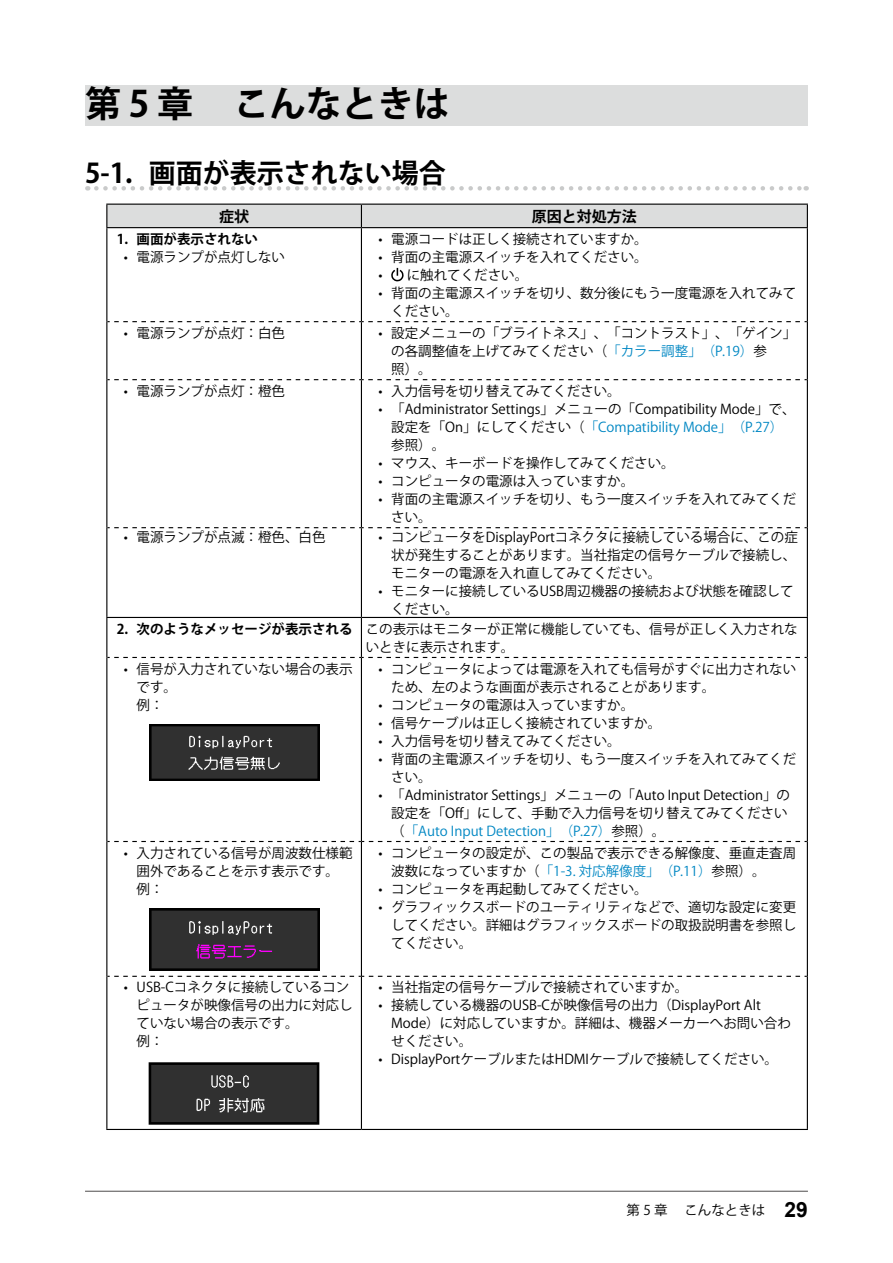
<style>
.page{position:relative;width:893px;height:1263px;background:#fff}
.page>*{position:absolute;margin:0;border:0;box-sizing:border-box;transform-origin:0 0}
.t1{font:700 36px "Koz Go Pro";color:#000}
.t2{font:700 27px "Koz Go Pro";color:#000}
.t3{font:700 15px "Koz Go Pro";color:#000}
.t4{font:13.5px/18px "Koz Go Pro";color:#000}
.t5{font:700 13.5px "Koz Go Pro";color:#000}
.s1{color:#0087c3}
.s2{font-weight:700}
.s3{font-family:"Arial";font-weight:700;font-size:21px}
</style>
<div class="page">
<div style="left:85px;top:85px;width:723px;height:40px;background:#dcdddd"></div>
<svg style="left:96px;top:186px;width:711px;height:5px"></svg>
<svg style="left:107px;top:841px;width:700px;height:1px"></svg>
<hr style="left:106px;top:841px;width:1px;height:135px;background:#000">
<hr style="left:807px;top:841px;width:1px;height:135px;background:#000">
<hr style="left:106px;top:976px;width:1px;height:153px;background:#000">
<hr style="left:807px;top:976px;width:1px;height:153px;background:#000">
<svg style="left:107px;top:976px;width:700px;height:1px"></svg>
<hr style="left:106px;top:1129px;width:255px;height:1px;background:#000">
<hr style="left:361px;top:1129px;width:447px;height:1px;background:#000">
<div style="left:106px;top:204px;width:702px;height:24px;background:#dcdddd"></div>
<hr style="left:361px;top:204px;width:447px;height:1px;background:#000">
<hr style="left:361px;top:227px;width:447px;height:1px;background:#000">
<hr style="left:106px;top:228px;width:1px;height:94px;background:#000">
<hr style="left:361px;top:228px;width:1px;height:93px;background:#000">
<hr style="left:807px;top:228px;width:1px;height:94px;background:#000">
<hr style="left:106px;top:322px;width:1px;height:58px;background:#000">
<hr style="left:361px;top:322px;width:1px;height:57px;background:#000">
<hr style="left:807px;top:322px;width:1px;height:58px;background:#000">
<svg style="left:107px;top:321px;width:700px;height:1px"></svg>
<hr style="left:106px;top:380px;width:1px;height:148px;background:#000">
<hr style="left:361px;top:380px;width:1px;height:147px;background:#000">
<hr style="left:807px;top:380px;width:1px;height:148px;background:#000">
<svg style="left:107px;top:379px;width:700px;height:1px"></svg>
<hr style="left:106px;top:528px;width:1px;height:89px;background:#000">
<hr style="left:361px;top:528px;width:1px;height:89px;background:#000">
<hr style="left:807px;top:528px;width:1px;height:89px;background:#000">
<svg style="left:107px;top:527px;width:700px;height:1px"></svg>
<hr style="left:106px;top:618px;width:1px;height:39px;background:#000">
<hr style="left:106px;top:617px;width:255px;height:1px;background:#000">
<hr style="left:361px;top:618px;width:1px;height:39px;background:#000">
<hr style="left:807px;top:618px;width:1px;height:39px;background:#000">
<hr style="left:361px;top:617px;width:447px;height:1px;background:#000">
<hr style="left:106px;top:657px;width:1px;height:184px;background:#000">
<hr style="left:361px;top:658px;width:1px;height:183px;background:#000">
<hr style="left:361px;top:841px;width:1px;height:135px;background:#000">
<hr style="left:361px;top:976px;width:1px;height:153px;background:#000">
<hr style="left:807px;top:657px;width:1px;height:184px;background:#000">
<svg style="left:107px;top:657px;width:700px;height:1px"></svg>
<svg style="left:391px;top:268px;width:13px;height:13px"></svg>
<img style="left:149px;top:724px;width:170px;height:56px">
<img style="left:149px;top:908px;width:170px;height:62px">
<img style="left:148px;top:1062px;width:172px;height:63px">
<hr style="left:85px;top:1191px;width:723px;height:1px;background:#595757">
<h1 class="t1" style="left:85px;top:80px;width:366px">第 5 章 こんなときは</h1>
<h2 class="t2" style="left:85px;top:156px;width:362px">5-1. 画面が表示されない場合</h2>
<p class="t3" style="left:219px;top:206px;width:31px">症状</p>
<p class="t3" style="left:532px;top:206px;width:106px">原因と対処方法</p>
<p class="t5" style="left:117px;top:230px;width:143px">1. 画面が表示されない</p>
<p class="t4" style="left:124px;top:248px;width:163px">• 電源ランプが点灯しない</p>
<p class="t4" style="left:378px;top:230px;width:271px">• 電源コードは正しく接続されていますか。</p>
<p class="t4" style="left:378px;top:248px;width:271px">• 背面の主電源スイッチを入れてください。</p>
<p class="t4" style="left:378px;top:266px;width:151px">• に触れてください。</p>
<p class="t4" style="left:391px;top:284px;width:406px;text-indent:-13px">• 背面の主電源スイッチを切り、数分後にもう一度電源を入れてみてください。</p>
<p class="t4" style="left:124px;top:324px;width:163px">• 電源ランプが点灯：白色</p>
<p class="t4" style="left:391px;top:324px;width:406px;text-indent:-13px">• 設定メニューの「ブライトネス」、「コントラスト」、「ゲイン」の各調整値を上げてみてください（<span class="s1">「カラー調整」（P.19）</span>参<br>照）。</p>
<p class="t4" style="left:124px;top:382px;width:163px">• 電源ランプが点灯：橙色</p>
<p class="t4" style="left:378px;top:382px;width:244px">• 入力信号を切り替えてみてください。</p>
<p class="t4" style="left:391px;top:400px;width:406px;text-indent:-13px">• 「Administrator Settings」メニューの「Compatibility Mode」で、設定を「On」にしてください（<span class="s1">「Compatibility Mode」（P.27）</span>参照）。</p>
<p class="t4" style="left:378px;top:454px;width:298px">• マウス、キーボードを操作してみてください。</p>
<p class="t4" style="left:378px;top:472px;width:257px">• コンピュータの電源は入っていますか。</p>
<p class="t4" style="left:391px;top:490px;width:406px;text-indent:-13px">• 背面の主電源スイッチを切り、もう一度スイッチを入れてみてください。</p>
<p class="t4" style="left:124px;top:528px;width:203px">• 電源ランプが点滅：橙色、白色</p>
<p class="t4" style="left:391px;top:528px;width:408px;text-indent:-13px">• コンピュータをDisplayPortコネクタに接続している場合に、この症状が発生することがあります。当社指定の信号ケーブルで接続し、モニターの電源を入れ直してみてください。</p>
<p class="t4" style="left:391px;top:582px;width:404px;text-indent:-13px">• モニターに接続しているUSB周辺機器の接続および状態を確認してください。</p>
<p class="t4" style="left:366px;top:620px;width:433px;text-indent:-249px"><span class="s2">2. 次のようなメッセージが表示される</span> この表示はモニターが正常に機能していても、信号が正しく入力されないときに表示されます。</p>
<p class="t4" style="left:137px;top:660px;width:217px;text-indent:-13px">• 信号が入力されていない場合の表示です。<br>例：</p>
<p class="t4" style="left:391px;top:660px;width:407px;text-indent:-13px">• コンピュータによっては電源を入れても信号がすぐに出力されないため、左のような画面が表示されることがあります。</p>
<p class="t4" style="left:378px;top:696px;width:257px">• コンピュータの電源は入っていますか。</p>
<p class="t4" style="left:378px;top:714px;width:284px">• 信号ケーブルは正しく接続されていますか。</p>
<p class="t4" style="left:378px;top:732px;width:244px">• 入力信号を切り替えてみてください。</p>
<p class="t4" style="left:391px;top:750px;width:407px;text-indent:-13px">• 背面の主電源スイッチを切り、もう一度スイッチを入れてみてください。</p>
<p class="t4" style="left:391px;top:786px;width:400px;text-indent:-13px">• 「Administrator Settings」メニューの「Auto Input Detection」の設定を「Off」にして、手動で入力信号を切り替えてみてください（<span class="s1">「Auto Input Detection」（P.27）</span>参照）。</p>
<p class="t4" style="left:137px;top:844px;width:218px;text-indent:-13px">• 入力されている信号が周波数仕様範囲外であることを示す表示です。例：</p>
<p class="t4" style="left:391px;top:844px;width:407px;text-indent:-13px">• コンピュータの設定が、この製品で表示できる解像度、垂直走査周波数になっていますか（<span class="s1">「1-3. 対応解像度」（P.11）</span>参照）。</p>
<p class="t4" style="left:378px;top:880px;width:271px">• コンピュータを再起動してみてください。</p>
<p class="t4" style="left:391px;top:898px;width:407px;text-align:justify;text-indent:-13px">• グラフィックスボードのユーティリティなどで、適切な設定に変更してください。詳細はグラフィックスボードの取扱説明書を参照してください。</p>
<p class="t4" style="left:137px;top:979px;width:217px;text-indent:-13px">• USB-Cコネクタに接続しているコンピュータが映像信号の出力に対応していない場合の表示です。<br>例：</p>
<p class="t4" style="left:378px;top:979px;width:311px">• 当社指定の信号ケーブルで接続されていますか。</p>
<p class="t4" style="left:391px;top:997px;width:401px;text-indent:-13px">• 接続している機器のUSB-Cが映像信号の出力（DisplayPort Alt<br>Mode）に対応していますか。詳細は、機器メーカーへお問い合わせください。</p>
<p class="t4" style="left:378px;top:1051px;width:401px">• DisplayPortケーブルまたはHDMIケーブルで接続してください。</p>
<p class="t4" style="left:627px;top:1202px;width:183px">第 5 章　こんなときは <span class="s3">29</span></p>
</div>
